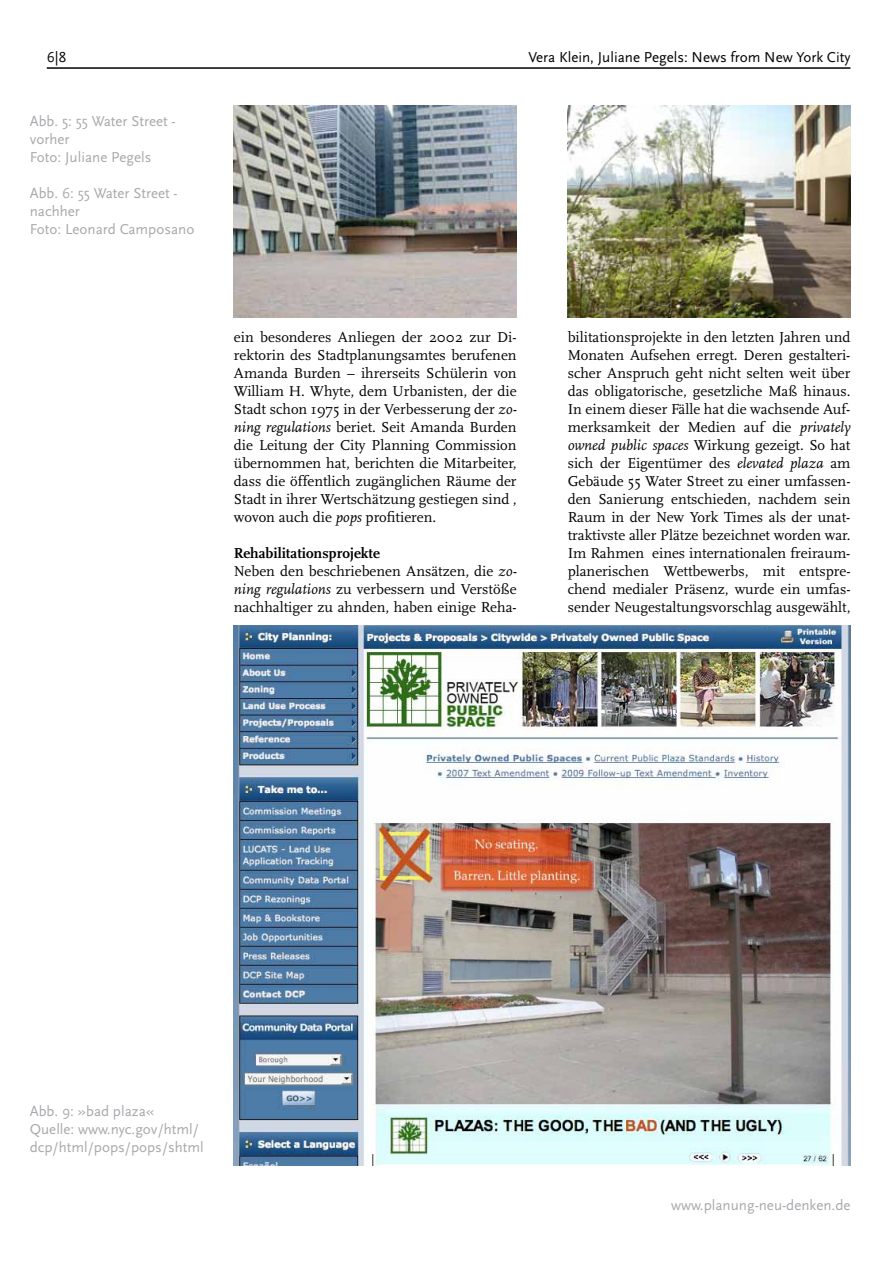
<style>
.page{position:relative;width:893px;height:1263px;background:#fff}
.page>*{position:absolute;margin:0;border:0;box-sizing:border-box;transform-origin:0 0}
.t1{font:15px/18px "Scala";color:#000;text-align:justify}
.t2{font:15px/18px "Scala Sans";color:#a7a9ac}
.t3{font:15px "Scala Sans";color:#000}
.s1{font-style:italic}
.s2{font-weight:700}
</style>
<div class="page">
<hr style="left:47px;top:67px;width:803px;height:2px;background:#000">
<img style="left:234px;top:625px;width:616px;height:540px">
<img style="left:234px;top:105px;width:283px;height:212px">
<img style="left:568px;top:105px;width:282px;height:212px">
<p class="t3" style="left:47px;top:49px;width:21px">6|8</p>
<p class="t3" style="left:528px;top:49px;width:324px">Vera Klein, Juliane Pegels: News from New York City</p>
<p class="t2" style="left:30px;top:112px;width:147px">Abb. 5: 55 Water Street - vorher<br>Foto: Juliane Pegels</p>
<p class="t2" style="left:30px;top:184px;width:166px">Abb. 6: 55 Water Street - nachher<br>Foto: Leonard Camposano</p>
<p class="t1" style="left:234px;top:328px;width:284px">ein besonderes Anliegen der 2002 zur Di&shy;rektorin des Stadtplanungsamtes berufenen Amanda Burden – ihrerseits Schülerin von William H. Whyte, dem Urbanisten, der die Stadt schon 1975 in der Verbesserung der <span class="s1">zo&shy;ning regulations</span> beriet. Seit Amanda Burden die Leitung der City Planning Commission übernommen hat, berichten die Mitarbeiter, dass die öffentlich zugänglichen Räume der Stadt in ihrer Wertschätzung gestiegen sind , wovon auch die <span class="s1">pops</span> profitieren.</p>
<p class="t1" style="left:234px;top:544px;width:284px;text-align:left"><span class="s2">Rehabilitationsprojekte<br></span>Neben den beschriebenen Ansätzen, die <span class="s1">zo&shy;ning regulations</span> zu verbessern und Verstöße nachhaltiger zu ahnden, haben einige Reha-</p>
<p class="t1" style="left:568px;top:328px;width:284px">bilitationsprojekte in den letzten Jahren und Monaten Aufsehen erregt. Deren gestalteri&shy;scher Anspruch geht nicht selten weit über das obligatorische, gesetzliche Maß hinaus.<br>In einem dieser Fälle hat die wachsende Auf&shy;merksamkeit der Medien auf die <span class="s1">privately owned public spaces</span> Wirkung gezeigt. So hat sich der Eigentümer des <span class="s1">elevated plaza</span> am Gebäude 55 Water Street zu einer umfassen&shy;den Sanierung entschieden, nachdem sein Raum in der New York Times als der unat&shy;traktivste aller Plätze bezeichnet worden war.<br>Im Rahmen eines internationalen freiraum&shy;planerischen Wettbewerbs, mit entspre&shy;chend medialer Präsenz, wurde ein umfas&shy;sender Neugestaltungsvorschlag ausgewählt,</p>
<p class="t2" style="left:30px;top:1102px;width:176px">Abb. 9: »bad plaza«<br>Quelle: www.nyc.gov/html/ dcp/html/pops/pops/shtml</p>
<p class="t2" style="left:671px;top:1196px;width:181px">www.planung-neu-denken.de</p>
</div>
